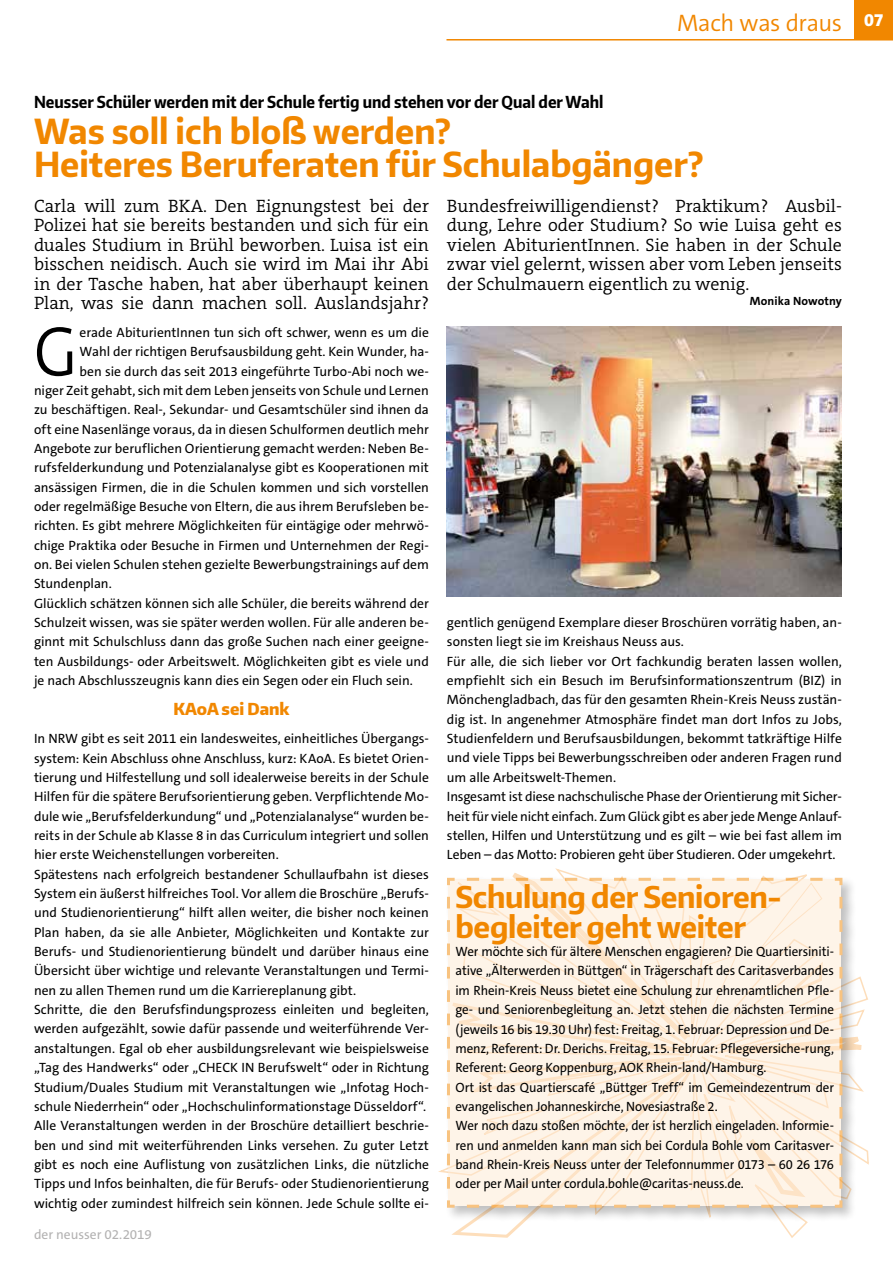
<style>
.page{position:relative;width:893px;height:1263px;background:#fff}
.page>*{position:absolute;margin:0;border:0;box-sizing:border-box;transform-origin:0 0}
.t1{font:300 70.8px "The Sans C5";color:#000;scale:.9 1}
.t2{font:700 34.5px/33px "Encode Sans Narrow";color:#f18700}
.t3{font:700 30px/30px "Encode Sans Narrow";letter-spacing:-.01em;color:#f18700}
.t4{font:300 24px "The Sans C5";letter-spacing:-.02em;color:#f18700}
.t5{font:300 18px/19.5px "The Serif C5";color:#000;text-align:justify}
.t6{font:800 18px "The Sans C5";color:#fff}
.t7{font:700 16.5px "Encode Sans Condensed";color:#000}
.t8{font:800 16.5px "Encode Sans Narrow";color:#f18700}
.t9{font:13.5px/19.4px "The Sans C5";letter-spacing:-.005em;color:#000}
.t10{font:13.5px/19.4px "The Sans C5";letter-spacing:-.005em;color:#000;scale:.96 1}
.t11{font:13.5px "The Sans C5";letter-spacing:-.005em;color:#b3b2b2}
.t12{font:700 12px "The Sans C5";letter-spacing:.005em;color:#000}
</style>
<div class="page">
<hr style="left:446px;top:39px;width:447px;height:2px;background:#f18700">
<div style="left:855px;top:0;width:38px;height:40px;background:#f18700"></div>
<img style="left:447px;top:327px;width:395px;height:270px">
<svg style="left:438px;top:868px;width:431px;height:370px"></svg>
<svg style="left:445px;top:876px;width:399px;height:333px;background:#fdf0e1"></svg>
<h3 class="t4" style="left:677px;top:8px;width:166px">Mach was draus</h3>
<h3 class="t6" style="left:864px;top:8px;width:21px">07</h3>
<p class="t7" style="left:34px;top:91px;width:571px">Neusser Schüler werden mit der Schule fertig und stehen vor der Qual der Wahl</p>
<h2 class="t2" style="left:34px;top:113px;width:671px">Was soll ich bloß werden?<br>Heiteres Beruferaten für Schulabgänger?</h2>
<p class="t5" style="left:34px;top:196px;width:396px">Carla will zum BKA. Den Eignungstest bei der Polizei hat sie bereits bestanden und sich für ein duales Studium in Brühl beworben. Luisa ist ein bisschen neidisch. Auch sie wird im Mai ihr Abi in der Tasche haben, hat aber überhaupt keinen Plan, was sie dann machen soll. Auslandsjahr?</p>
<h3 class="t5" style="left:447px;top:196px;width:396px">Bundesfreiwilligendienst? Praktikum? Ausbil&shy;dung, Lehre oder Studium? So wie Luisa geht es vielen AbiturientInnen. Sie haben in der Schule zwar viel gelernt, wissen aber vom Leben jenseits der Schulmauern eigentlich zu wenig.</h3>
<p class="t12" style="left:750px;top:293px;width:94px">Monika Nowotny</p>
<h1 class="t1" style="left:34px;top:306px;width:50px">G</h1>
<p class="t9" style="left:80px;top:323px;width:351px">erade AbiturientInnen tun sich oft schwer, wenn es um die</p>
<p class="t9" style="left:80px;top:342px;width:351px">Wahl der richtigen Berufsausbildung geht. Kein Wunder, ha-</p>
<p class="t9" style="left:80px;top:361px;width:351px">ben sie durch das seit 2013 eingeführte Turbo-Abi noch we-</p>
<p class="t9" style="left:34px;top:381px;width:396px">niger Zeit gehabt, sich mit dem Leben jenseits von Schule und Lernen</p>
<p class="t9" style="left:34px;top:400px;width:396px">zu beschäftigen. Real-, Sekundar- und Gesamtschüler sind ihnen da</p>
<p class="t9" style="left:34px;top:419px;width:396px">oft eine Nasenlänge voraus, da in diesen Schulformen deutlich mehr</p>
<p class="t9" style="left:34px;top:439px;width:396px">Angebote zur beruflichen Orientierung gemacht werden: Neben Be-</p>
<p class="t9" style="left:34px;top:458px;width:396px">rufsfelderkundung und Potenzialanalyse gibt es Kooperationen mit</p>
<p class="t9" style="left:34px;top:477px;width:396px">ansässigen Firmen, die in die Schulen kommen und sich vorstellen</p>
<p class="t9" style="left:34px;top:497px;width:396px">oder regelmäßige Besuche von Eltern, die aus ihrem Berufsleben be-</p>
<p class="t9" style="left:34px;top:516px;width:396px">richten. Es gibt mehrere Möglichkeiten für eintägige oder mehrwö-</p>
<p class="t9" style="left:34px;top:535px;width:396px">chige Praktika oder Besuche in Firmen und Unternehmen der Regi-</p>
<p class="t9" style="left:34px;top:555px;width:396px">on. Bei vielen Schulen stehen gezielte Bewerbungstrainings auf dem</p>
<p class="t9" style="left:34px;top:574px;width:79px">Stundenplan.</p>
<p class="t9" style="left:34px;top:594px;width:396px">Glücklich schätzen können sich alle Schüler, die bereits während der</p>
<p class="t9" style="left:34px;top:613px;width:396px">Schulzeit wissen, was sie später werden wollen. Für alle anderen be-</p>
<p class="t9" style="left:34px;top:632px;width:396px">ginnt mit Schulschluss dann das große Suchen nach einer geeigne-</p>
<p class="t9" style="left:34px;top:652px;width:396px">ten Ausbildungs- oder Arbeitswelt. Möglichkeiten gibt es viele und</p>
<p class="t9" style="left:34px;top:671px;width:380px">je nach Abschlusszeugnis kann dies ein Segen oder ein Fluch sein.</p>
<p class="t8" style="left:173px;top:698px;width:118px">KAoA sei Dank</p>
<p class="t9" style="left:34px;top:729px;width:396px">In NRW gibt es seit 2011 ein landesweites, einheitliches Übergangs&shy;system: Kein Abschluss ohne Anschluss, kurz: KAoA. Es bietet Orien&shy;tierung und Hilfestellung und soll idealerweise bereits in der Schule Hilfen für die spätere Berufsorientierung geben. Verpflichtende Mo&shy;dule wie „Berufsfelderkundung“ und „Potenzialanalyse“ wurden be&shy;reits in der Schule ab Klasse 8 in das Curriculum integriert und sollen hier erste Weichenstellungen vorbereiten.<br>Spätestens nach erfolgreich bestandener Schullaufbahn ist dieses System ein äußerst hilfreiches Tool. Vor allem die Broschüre „Berufs&shy;und Studienorientierung“ hilft allen weiter, die bisher noch keinen Plan haben, da sie alle Anbieter, Möglichkeiten und Kontakte zur Berufs- und Studienorientierung bündelt und darüber hinaus eine Übersicht über wichtige und relevante Veranstaltungen und Termi&shy;nen zu allen Themen rund um die Karriereplanung gibt.<br>Schritte, die den Berufsfindungsprozess einleiten und begleiten, werden aufgezählt, sowie dafür passende und weiterführende Ver&shy;anstaltungen. Egal ob eher ausbildungsrelevant wie beispielsweise „Tag des Handwerks“ oder „CHECK IN Berufswelt“ oder in Richtung Studium/Duales Studium mit Veranstaltungen wie „Infotag Hoch&shy;schule Niederrhein“ oder „Hochschulinformationstage Düsseldorf“.<br>Alle Veranstaltungen werden in der Broschüre detailliert beschrie&shy;ben und sind mit weiterführenden Links versehen. Zu guter Letzt gibt es noch eine Auflistung von zusätzlichen Links, die nützliche Tipps und Infos beinhalten, die für Berufs- oder Studienorientierung wichtig oder zumindest hilfreich sein können. Jede Schule sollte ei-</p>
<p class="t11" style="left:34px;top:1226px;width:119px">der neusser 02.2019</p>
<p class="t9" style="left:447px;top:613px;width:396px">gentlich genügend Exemplare dieser Broschüren vorrätig haben, an&shy;sonsten liegt sie im Kreishaus Neuss aus.<br>Für alle, die sich lieber vor Ort fachkundig beraten lassen wollen, empfiehlt sich ein Besuch im Berufsinformationszentrum (BIZ) in Mönchengladbach, das für den gesamten Rhein-Kreis Neuss zustän&shy;dig ist. In angenehmer Atmosphäre findet man dort Infos zu Jobs, Studienfeldern und Berufsausbildungen, bekommt tatkräftige Hilfe und viele Tipps bei Bewerbungsschreiben oder anderen Fragen rund um alle Arbeitswelt-Themen.<br>Insgesamt ist diese nachschulische Phase der Orientierung mit Sicher&shy;heit für viele nicht einfach. Zum Glück gibt es aber jede Menge Anlauf&shy;stellen, Hilfen und Unterstützung und es gilt – wie bei fast allem im Leben – das Motto: Probieren geht über Studieren. Oder umgekehrt.</p>
<h3 class="t3" style="left:455px;top:881px;width:328px">Schulung der Senioren&shy;begleiter geht weiter</h3>
<p class="t10" style="left:455px;top:942px;width:396px">Wer möchte sich für ältere Menschen engagieren? Die Quartiersiniti&shy;ative „Älterwerden in Büttgen“ in Trägerschaft des Caritasverbandes im Rhein-Kreis Neuss bietet eine Schulung zur ehrenamtlichen Pfle&shy;ge- und Seniorenbegleitung an. Jetzt stehen die nächsten Termine (jeweils 16 bis 19.30 Uhr) fest: Freitag, 1. Februar: Depression und De&shy;menz, Referent: Dr. Derichs. Freitag, 15. Februar: Pflegeversiche-rung, Referent: Georg Koppenburg, AOK Rhein-land/Hamburg.<br>Ort ist das Quartierscafé „Büttger Treff“ im Gemeindezentrum der evangelischen Johanneskirche, Novesiastraße 2.<br>Wer noch dazu stoßen möchte, der ist herzlich eingeladen. Informie&shy;ren und anmelden kann man sich bei Cordula Bohle vom Caritasver&shy;band Rhein-Kreis Neuss unter der Telefonnummer 0173 – 60 26 176 oder per Mail unter cordula.bohle@caritas-neuss.de.</p>
</div>
